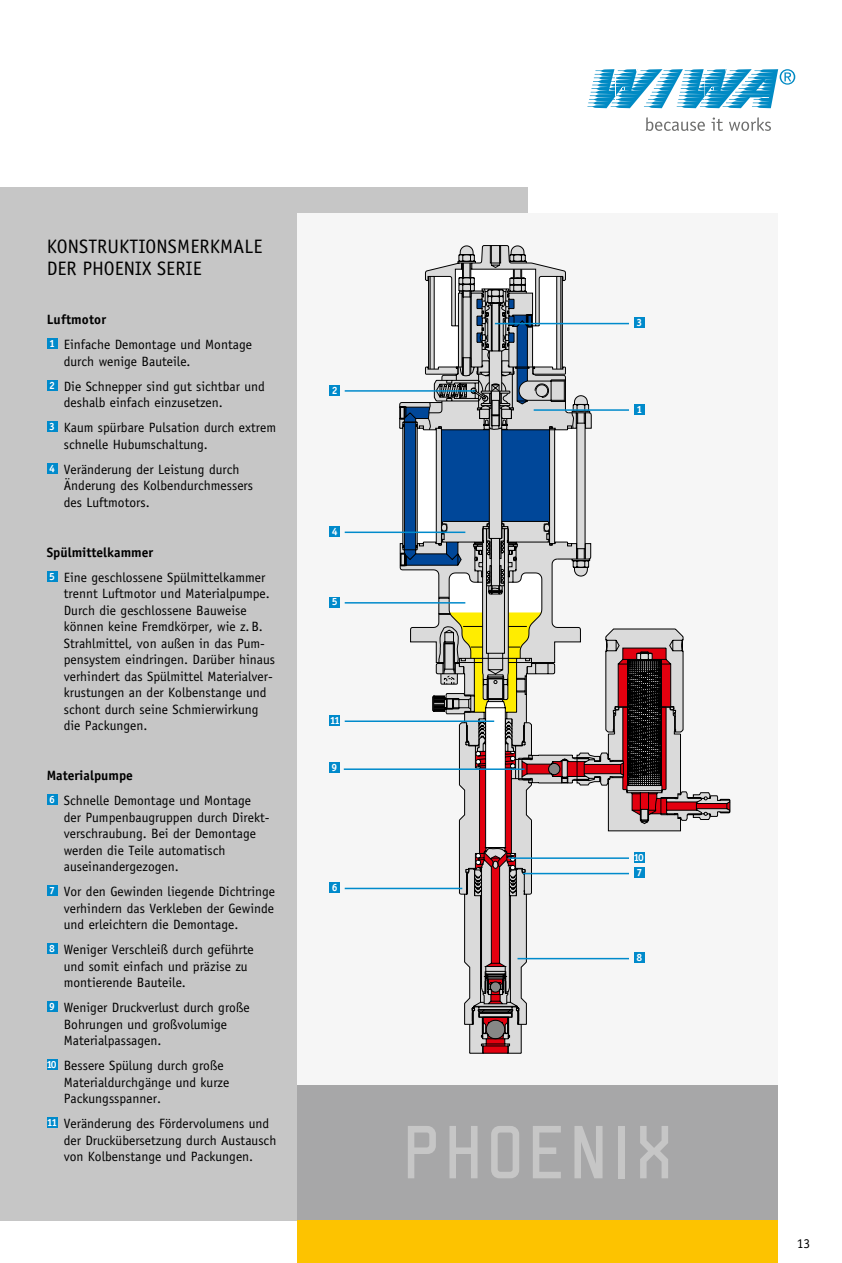
<style>
.page{position:relative;width:842px;height:1263px;background:#fff}
.page>*{position:absolute;margin:0;border:0;box-sizing:border-box;transform-origin:0 0}
.t1{font:79.5px "Robust ICG";letter-spacing:.03em;color:#c6c6c6}
.t2{font:19.5px "Officina Sans";color:#000}
.t3{font:13.5px/16.5px "Officina Sans";color:#000}
.t4{font:700 10.5px "Officina Sans";color:#fff}
.s1{font-weight:700}
.s2{font-weight:700;font-size:10.5px;color:#fff}
.s3{font-weight:700;font-size:10.35px;color:#fff}
.s4{font-size:10.35px}
</style>
<div class="page">
<div style="left:0;top:187px;width:527px;height:1033px;background:#c6c6c6"></div>
<svg style="left:646px;top:117px;width:59px;height:14px"></svg>
<svg style="left:711px;top:117px;width:12px;height:14px"></svg>
<svg style="left:729px;top:117px;width:42px;height:14px"></svg>
<svg style="left:587px;top:69px;width:208px;height:39px"></svg>
<div style="left:298px;top:1084px;width:480px;height:136px;background:#a7a7a8"></div>
<div style="left:298px;top:1220px;width:480px;height:43px;background:#fdc300"></div>
<div style="left:298px;top:213px;width:480px;height:871px;background:#f6f6f6"></div>
<svg style="left:457px;top:245px;width:70px;height:17px"></svg>
<svg style="left:402px;top:262px;width:328px;height:791px"></svg>
<div style="left:47px;top:338px;width:10px;height:11px;background:#008acb"></div>
<div style="left:47px;top:380px;width:10px;height:11px;background:#008acb"></div>
<div style="left:47px;top:421px;width:10px;height:11px;background:#008acb"></div>
<div style="left:47px;top:463px;width:10px;height:11px;background:#008acb"></div>
<div style="left:47px;top:571px;width:10px;height:11px;background:#008acb"></div>
<div style="left:47px;top:794px;width:10px;height:11px;background:#008acb"></div>
<div style="left:47px;top:885px;width:10px;height:11px;background:#008acb"></div>
<div style="left:47px;top:943px;width:10px;height:11px;background:#008acb"></div>
<div style="left:47px;top:1001px;width:10px;height:11px;background:#008acb"></div>
<div style="left:47px;top:1059px;width:10px;height:11px;background:#008acb"></div>
<div style="left:47px;top:1117px;width:10px;height:11px;background:#008acb"></div>
<hr style="left:345px;top:390px;width:130px;height:2px;background:#008acb">
<div style="left:330px;top:385px;width:10px;height:10px;background:#008acb"></div>
<hr style="left:345px;top:531px;width:120px;height:2px;background:#008acb">
<div style="left:330px;top:526px;width:10px;height:11px;background:#008acb"></div>
<hr style="left:345px;top:720px;width:149px;height:2px;background:#008acb">
<div style="left:330px;top:715px;width:10px;height:11px;background:#008acb"></div>
<hr style="left:345px;top:888px;width:117px;height:1px;background:#008acb">
<div style="left:330px;top:882px;width:10px;height:11px;background:#008acb"></div>
<hr style="left:495px;top:323px;width:134px;height:1px;background:#008acb">
<div style="left:634px;top:317px;width:11px;height:11px;background:#008acb"></div>
<hr style="left:534px;top:409px;width:95px;height:2px;background:#008acb">
<div style="left:634px;top:404px;width:11px;height:11px;background:#008acb"></div>
<hr style="left:508px;top:857px;width:121px;height:2px;background:#008acb">
<hr style="left:523px;top:873px;width:106px;height:1px;background:#008acb">
<div style="left:634px;top:867px;width:11px;height:11px;background:#008acb"></div>
<hr style="left:517px;top:958px;width:112px;height:1px;background:#008acb">
<div style="left:634px;top:952px;width:11px;height:11px;background:#008acb"></div>
<div style="left:634px;top:853px;width:11px;height:10px;background:#008acb"></div>
<hr style="left:345px;top:602px;width:120px;height:2px;background:#008acb">
<div style="left:330px;top:597px;width:10px;height:10px;background:#008acb"></div>
<hr style="left:344px;top:768px;width:181px;height:2px;background:#008acb">
<div style="left:329px;top:763px;width:11px;height:10px;background:#008acb"></div>
<h2 class="t2" style="left:47px;top:235px;width:32px">Konstrukti</h2>
<h2 class="t2" style="left:146px;top:235px;width:23px">onsmerkmale</h2>
<h2 class="t2" style="left:47px;top:257px;width:11px">der</h2>
<h2 class="t2" style="left:83px;top:257px;width:94px">PHOENIX Serie</h2>
<p class="t3" style="left:47px;top:307px;width:207px;line-height:25px"><span class="s1">Luftmotor<br></span><span class="s2">1</span> Einfache Demontage und Montage</p>
<p class="t3" style="left:49px;top:348px;width:217px;line-height:25px;text-indent:15px">durch wenige Bauteile.<br><span class="s2">2</span> Die Schnepper sind gut sichtbar und</p>
<p class="t3" style="left:49px;top:390px;width:228px;line-height:25px;text-indent:15px">deshalb einfach einzusetzen.<br><span class="s2">3</span> Kaum spürbare Pulsation durch extrem</p>
<p class="t3" style="left:49px;top:431px;width:192px;line-height:25px;text-indent:15px">schnelle Hubumschaltung.<br><span class="s2">4</span> Veränderung der Leistung durch</p>
<p class="t3" style="left:64px;top:477px;width:191px">Änderung des Kolbendurchmessers des Luftmotors.</p>
<p class="t3" style="left:47px;top:540px;width:220px;line-height:25px"><span class="s1">Spülmittelkammer<br></span><span class="s2">5</span> Eine geschlossene Spülmittelkammer</p>
<p class="t3" style="left:64px;top:585px;width:213px">trennt Luftmotor und Materialpumpe.<br>Durch die geschlossene Bauweise können keine Fremdkörper, wie z.B.<br>Strahlmittel, von außen in das Pum&shy;pensystem eindringen. Darüber hinaus verhindert das Spülmittel Materialver&shy;krustungen an der Kolbenstange und schont durch seine Schmierwirkung die Packungen.</p>
<p class="t3" style="left:47px;top:763px;width:206px;line-height:25px"><span class="s1">Materialpumpe<br></span><span class="s2">6</span> Schnelle Demontage und Montage</p>
<p class="t3" style="left:64px;top:809px;width:207px">der Pumpenbaugruppen durch Direkt&shy;verschraubung. Bei der Demontage werden die Teile automatisch auseinandergezogen.</p>
<p class="t3" style="left:64px;top:883px;width:213px;text-align:justify;text-indent:-15px"><span class="s2">7</span> Vor den Gewinden liegende Dichtringe verhindern das Verkleben der Gewinde und erleichtern die Demontage.</p>
<p class="t3" style="left:64px;top:941px;width:192px;text-indent:-15px"><span class="s2">8</span> Weniger Verschleiß durch geführte und somit einfach und präzise zu montierende Bauteile.</p>
<p class="t3" style="left:64px;top:999px;width:187px;text-indent:-15px"><span class="s2">9</span> Weniger Druckverlust durch große<br>Bohrungen und großvolumige<br>Materialpassagen.</p>
<p class="t3" style="left:64px;top:1057px;width:167px;text-indent:-17px"><span class="s2">1</span><span class="s3">0</span> Bessere Spülung durch große<br>Materialdurchgänge und kurze<br>Packungsspanner.</p>
<p class="t3" style="left:64px;top:1115px;width:214px;text-indent:-17px"><span class="s2">1</span><span class="s3">1</span> Veränderung des Fördervolumens und der Druckübersetzung durch Austausch von Kolbenstange und Packungen.</p>
<p class="t4" style="left:332px;top:383px;width:7px">2</p>
<p class="t4" style="left:332px;top:525px;width:7px">4</p>
<p class="t4" style="left:332px;top:595px;width:7px">5</p>
<p class="t4" style="left:330px;top:714px;width:12px">11</p>
<p class="t4" style="left:331px;top:761px;width:7px">9</p>
<p class="t4" style="left:332px;top:881px;width:7px">6</p>
<p class="t4" style="left:636px;top:316px;width:7px">3</p>
<p class="t4" style="left:636px;top:403px;width:7px">1</p>
<p class="t4" style="left:634px;top:851px;width:12px">1<span class="s4">0</span></p>
<p class="t4" style="left:636px;top:866px;width:7px">7</p>
<p class="t4" style="left:636px;top:951px;width:7px">8</p>
<h1 class="t1" style="left:402px;top:1109px;width:273px">PHOENIX</h1>
<p class="t3" style="left:797px;top:1235px;width:15px">13</p>
</div>
